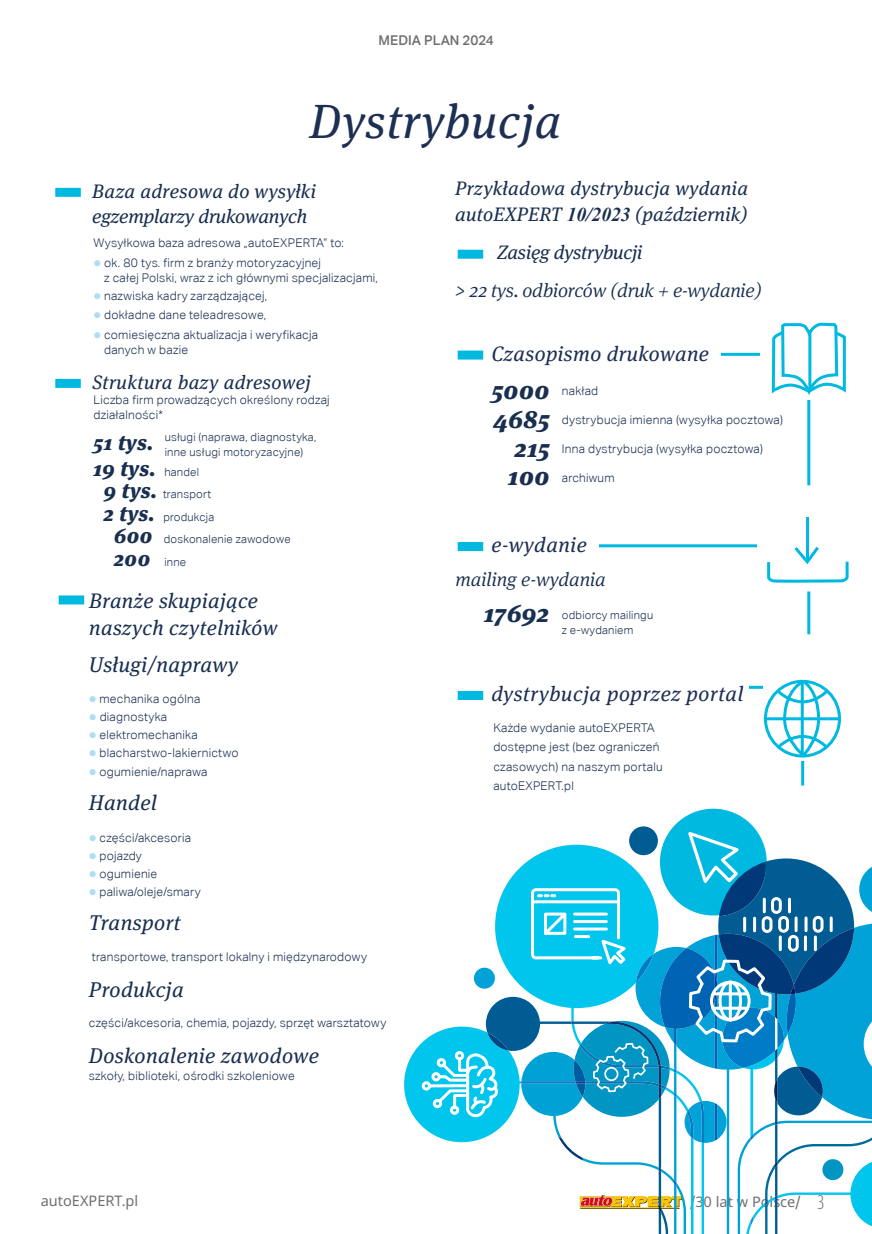
<style>
.page{position:relative;width:872px;height:1234px;background:#fff}
.page>*{position:absolute;margin:0;border:0;box-sizing:border-box;transform-origin:0 0}
.t1{font:italic 48px "Meta Serif Pro";letter-spacing:.02em;color:#1d2f53}
.t2{font:italic 900 25.05px/28.5px "Meta Serif Pro";letter-spacing:.02em;color:#192f50;text-align:right}
.t3{font:italic 21.3px "Meta Serif Pro";letter-spacing:.02em;color:#192f50}
.t4{font:italic 21px "Meta Serif Pro";letter-spacing:.03em;color:#1d2f53}
.t5{font:italic 21px/27px "Meta Serif Pro";letter-spacing:.02em;color:#192f50}
.t6{font:italic 900 21px "Meta Serif Pro";letter-spacing:.02em;color:#192f50}
.t7{font:italic 19.5px/25.5px "Meta Serif Pro";letter-spacing:.015em;color:#192f50}
.t8{font:italic 300 19.5px/38.1px "Meta Serif Pro";letter-spacing:-.01em;color:#192f50}
.t9{font:italic 19.5px/25.5px "Meta Serif Pro";letter-spacing:-.005em;color:#192f50}
.t10{font:14.55px "Noto Sans";color:#706f6f}
.t11{font:500 13.5px "Aktiv Grotesk Corp";color:#706f6f}
.t12{font:300 12px/15px "Aktiv Grotesk Corp";letter-spacing:.02em;color:#192f50}
.t13{font:300 11.25px/15px "Aktiv Grotesk Corp";letter-spacing:.02em;color:#192f50}
.s1{font-family:"Times New Roman";font-weight:700}
.s2{font-weight:400}
.s3{color:#aedef2}
.s4{font-family:"Meta Serif Pro";font-weight:900;font-style:italic;font-size:21px}
.s5{font-family:"Aktiv Grotesk Corp";font-weight:300;font-style:normal;font-size:11.25px}
.s6{font-family:"Arial";font-size:18.15px}
.s7{font-family:"Myriad Pro";font-weight:300;font-stretch:condensed;font-size:21px}
</style>
<div class="page">
<div style="left:59px;top:595px;width:25px;height:9px;background:#00b9e0"></div>
<div style="left:55px;top:188px;width:26px;height:9px;background:#00b9e0"></div>
<div style="left:55px;top:379px;width:26px;height:9px;background:#00b9e0"></div>
<div style="left:458px;top:350px;width:25px;height:9px;background:#00b9e0"></div>
<svg style="left:721px;top:332px;width:125px;height:62px"></svg>
<svg style="left:779px;top:322px;width:60px;height:164px"></svg>
<hr style="left:808px;top:334px;width:3px;height:57px;background:#00b9e0">
<div style="left:458px;top:250px;width:25px;height:9px;background:#00b9e0"></div>
<div style="left:458px;top:542px;width:25px;height:9px;background:#00b9e0"></div>
<svg style="left:599px;top:517px;width:250px;height:118px"></svg>
<div style="left:458px;top:690px;width:25px;height:9px;background:#00b9e0"></div>
<svg style="left:749px;top:679px;width:80px;height:107px"></svg>
<hr style="left:765px;top:717px;width:74px;height:3px;background:#00b9e0">
<div style="left:660px;top:808px;width:106px;height:107px;background:#00b9e0;border-radius:50%"></div>
<svg style="left:404px;top:1044px;width:16px;height:80px"></svg>
<svg style="left:629px;top:826px;width:29px;height:29px"></svg>
<svg style="left:420px;top:828px;width:452px;height:405px"></svg>
<p class="t11" style="left:378px;top:32px;width:117px">MEDIA PLAN 2024</p>
<h1 class="t1" style="left:309px;top:86px;width:253px">Dystrybucja</h1>
<h3 class="t7" style="left:455px;top:175px;width:294px">Przykładowa dystrybucja wydania autoEXPERT <span class="s1">10/2023</span> (październik)</h3>
<h3 class="t8" style="left:455px;top:232px;width:308px;text-indent:42px"><span class="s2">Zasięg dystrybucji<br>&gt;</span> 22 tys. odbiorców (druk + e-wydanie)</h3>
<h3 class="t9" style="left:92px;top:177px;width:225px">Baza adresowa do wysyłki egzemplarzy drukowanych</h3>
<p class="t12" style="left:94px;top:235px;width:252px">Wysyłkowa baza adresowa „autoEXPERTA” to:</p>
<p class="t12" style="left:104px;top:255px;width:275px;text-indent:-11px"><span class="s3">●</span> ok. 80 tys. firm z branży motoryzacyjnej<br>z całej Polski, wraz z ich głównymi specjalizacjami,</p>
<p class="t12" style="left:94px;top:288px;width:175px"><span class="s3">●</span> nazwiska kadry zarządzającej,</p>
<p class="t12" style="left:94px;top:307px;width:174px"><span class="s3">●</span> dokładne dane teleadresowe,</p>
<p class="t12" style="left:104px;top:327px;width:215px;text-indent:-11px"><span class="s3">●</span> comiesięczna aktualizacja i weryfikacja danych w bazie</p>
<h3 class="t7" style="left:92px;top:369px;width:220px">Struktura bazy adresowej</h3>
<p class="t12" style="left:94px;top:392px;width:238px">Liczba firm prowadzących określony rodzaj działalności*</p>
<p class="t13" style="left:165px;top:430px;width:153px;text-indent:-71px"><span class="s4">51 tys.</span> usługi (naprawa, diagnostyka, inne usługi motoryzacyjne)</p>
<h3 class="t6" style="left:94px;top:451px;width:107px">19 tys. <span class="s5">handel</span></h3>
<p class="t13" style="left:104px;top:487px;width:109px"><span class="s4">9 tys.</span> transport</p>
<p class="t13" style="left:104px;top:509px;width:112px"><span class="s4">2 tys.</span> produkcja</p>
<p class="t13" style="left:114px;top:532px;width:178px"><span class="s4">600</span> doskonalenie zawodowe</p>
<h3 class="t6" style="left:114px;top:541px;width:38px">200</h3>
<p class="t13" style="left:164px;top:554px;width:23px">inne</p>
<h3 class="t4" style="left:491px;top:338px;width:219px">Czasopismo drukowane</h3>
<h2 class="t2" style="left:492px;top:374px;width:59px">5000<br>4685<br>215<br>100</h2>
<p class="t12" style="left:562px;top:383px;width:38px">nakład</p>
<p class="t12" style="left:562px;top:412px;width:222px">dystrybucja imienna (wysyłka pocztowa)</p>
<p class="t12" style="left:562px;top:441px;width:203px">Inna dystrybucja (wysyłka pocztowa)</p>
<p class="t12" style="left:562px;top:470px;width:54px">archiwum</p>
<h3 class="t4" style="left:491px;top:529px;width:97px">e-wydanie</h3>
<h3 class="t5" style="left:89px;top:586px;width:190px">Branże skupiające naszych czytelników</h3>
<h3 class="t3" style="left:89px;top:648px;width:151px">Usługi/naprawy</h3>
<p class="t12" style="left:89px;top:691px;width:113px"><span class="s3">●</span> mechanika ogólna</p>
<p class="t12" style="left:89px;top:709px;width:80px"><span class="s3">●</span> diagnostyka</p>
<p class="t12" style="left:89px;top:727px;width:110px"><span class="s3">●</span> elektromechanika</p>
<p class="t12" style="left:89px;top:745px;width:151px"><span class="s3">●</span> blacharstwo-lakiernictwo</p>
<p class="t12" style="left:89px;top:763px;width:120px"><span class="s3">●</span> ogumienie/naprawa</p>
<h3 class="t3" style="left:89px;top:787px;width:69px">Handel</h3>
<p class="t12" style="left:89px;top:829px;width:104px"><span class="s3">●</span> części/akcesoria</p>
<p class="t12" style="left:89px;top:847px;width:55px"><span class="s3">●</span> pojazdy</p>
<p class="t12" style="left:89px;top:865px;width:70px"><span class="s3">●</span> ogumienie</p>
<p class="t12" style="left:89px;top:883px;width:113px"><span class="s3">●</span> paliwa/oleje/smary</p>
<h3 class="t3" style="left:89px;top:907px;width:93px">Transport</h3>
<p class="t12" style="left:92px;top:948px;width:276px">transportowe, transport lokalny i międzynarodowy</p>
<h3 class="t3" style="left:89px;top:973px;width:96px">Produkcja</h3>
<p class="t12" style="left:89px;top:1015px;width:299px">części/akcesoria, chemia, pojazdy, sprzęt warsztatowy</p>
<h3 class="t3" style="left:89px;top:1040px;width:231px">Doskonalenie zawodowe</h3>
<p class="t12" style="left:89px;top:1068px;width:207px">szkoły, biblioteki, ośrodki szkoleniowe</p>
<h3 class="t8" style="left:455px;top:558px;width:152px">mailing e-wydania</h3>
<p class="t13" style="left:562px;top:607px;width:93px">odbiorcy mailingu z e-wydaniem</p>
<h2 class="t2" style="left:484px;top:597px;width:67px">17692</h2>
<h3 class="t4" style="left:491px;top:678px;width:253px">dystrybucja poprzez portal</h3>
<p class="t12" style="left:493px;top:717px;width:171px;line-height:19.5px">Każde wydanie autoEXPERTA dostępne jest (bez ograniczeń czasowych) na naszym portalu autoEXPERT.pl</p>
<p class="t10" style="left:41px;top:1190px;width:99px">autoEXPERT.pl</p>
<p class="t10" style="left:690px;top:1191px;width:136px"><span class="s6">/</span>30 lat w Polsce<span class="s6">/</span> <span class="s7">3</span></p>
</div>
